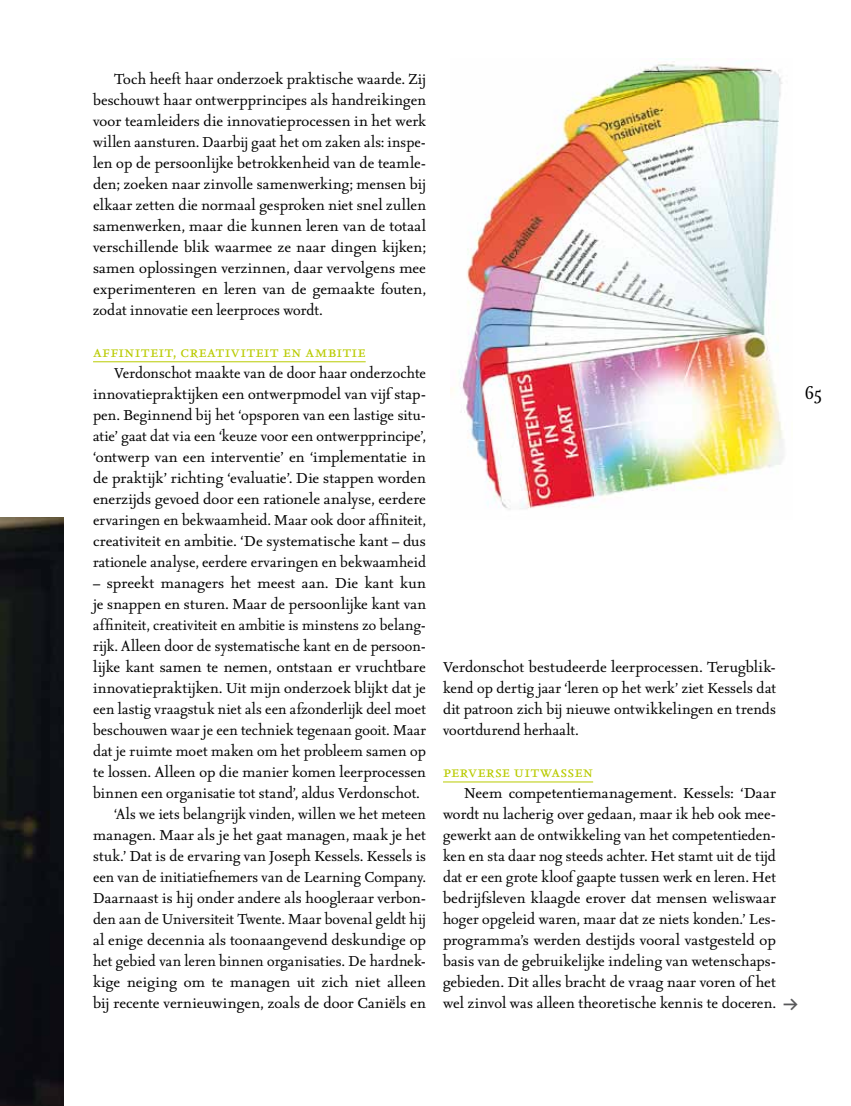
<style>
.page{position:relative;width:851px;height:1106px;background:#fff}
.page>*{position:absolute;margin:0;border:0;box-sizing:border-box;transform-origin:0 0}
.t1{font:italic 22.5px "Seria";color:#000}
.t2{font:18.75px "Seria Regular Caps";letter-spacing:.005em;color:#b9cb00}
.t3{font:17.25px/21px "Seria";letter-spacing:.005em;color:#000;text-align:justify}
.t4{font:17.25px/21px "Seria";letter-spacing:.005em;color:#000;text-align:justify;scale:1.04 1}
.s1{font-family:"Seria Sans Regular Expert";font-size:30.75px;color:#58585a}
</style>
<div class="page">
<img style="left:0;top:517px;width:63px;height:589px">
<hr style="left:93px;top:361px;width:272px;height:1px;background:#b9cb00">
<hr style="left:443px;top:781px;width:150px;height:1px;background:#b9cb00">
<img style="left:450px;top:61px;width:334px;height:449px">
<p class="t3" style="left:93px;top:69px;width:334px;text-indent:21px">Toch heeft haar onderzoek praktische waarde. Zij beschouwt haar ontwerpprincipes als handreikingen voor teamleiders die innovatieprocessen in het werk willen aansturen. Daarbij gaat het om zaken als: inspe&shy;len op de persoonlijke betrokkenheid van de teamle&shy;den; zoeken naar zinvolle samenwerking; mensen bij elkaar zetten die normaal gesproken niet snel zullen samenwerken, maar die kunnen leren van de totaal verschillende blik waarmee ze naar dingen kijken; samen oplossingen verzinnen, daar vervolgens mee experimenteren en leren van de gemaakte fouten, zodat innovatie een leerproces wordt.</p>
<p class="t2" style="left:93px;top:342px;width:274px">affiniteit, creativiteit en ambitie</p>
<p class="t3" style="left:93px;top:363px;width:334px;text-indent:21px">Verdonschot maakte van de door haar onderzochte innovatiepraktijken een ontwerpmodel van vijf stap&shy;pen. Beginnend bij het ‘opsporen van een lastige situ&shy;atie’ gaat dat via een ‘keuze voor een ontwerpprincipe’, ‘ontwerp van een interventie’ en ‘implementatie in de praktijk’ richting ‘evaluatie’. Die stappen worden enerzijds gevoed door een rationele analyse, eerdere ervaringen en bekwaamheid. Maar ook door affiniteit, creativiteit en ambitie. ‘De systematische kant – dus rationele analyse, eerdere ervaringen en bekwaamheid</p>
<p class="t4" style="left:93px;top:573px;width:321px">– spreekt managers het meest aan. Die kant kun</p>
<p class="t3" style="left:93px;top:594px;width:334px">je snappen en sturen. Maar de persoonlijke kant van</p>
<p class="t3" style="left:93px;top:615px;width:334px">affiniteit, creativiteit en ambitie is minstens zo belang-</p>
<p class="t3" style="left:93px;top:636px;width:334px">rijk. Alleen door de systematische kant en de persoon-</p>
<p class="t4" style="left:93px;top:657px;width:321px">lijke kant samen te nemen, ontstaan er vruchtbare</p>
<p class="t3" style="left:93px;top:678px;width:334px">innovatiepraktijken. Uit mijn onderzoek blijkt dat je</p>
<p class="t3" style="left:93px;top:699px;width:334px">een lastig vraagstuk niet als een afzonderlijk deel moet</p>
<p class="t3" style="left:93px;top:720px;width:334px">beschouwen waar je een techniek tegenaan gooit. Maar</p>
<p class="t3" style="left:93px;top:741px;width:334px">dat je ruimte moet maken om het probleem samen op</p>
<p class="t3" style="left:93px;top:762px;width:334px">te lossen. Alleen op die manier komen leerprocessen</p>
<p class="t3" style="left:93px;top:783px;width:328px">binnen een organisatie tot stand’, aldus Verdonschot.</p>
<p class="t3" style="left:114px;top:804px;width:313px">‘Als we iets belangrijk vinden, willen we het meteen</p>
<p class="t3" style="left:93px;top:825px;width:334px">managen. Maar als je het gaat managen, maak je het</p>
<p class="t3" style="left:93px;top:846px;width:334px">stuk.’ Dat is de ervaring van Joseph Kessels. Kessels is</p>
<p class="t3" style="left:93px;top:867px;width:334px">een van de initiatiefnemers van de Learning Company.</p>
<p class="t3" style="left:93px;top:888px;width:334px">Daarnaast is hij onder andere als hoogleraar verbon-</p>
<p class="t3" style="left:93px;top:909px;width:334px">den aan de Universiteit Twente. Maar bovenal geldt hij</p>
<p class="t3" style="left:93px;top:930px;width:334px">al enige decennia als toonaangevend deskundige op</p>
<p class="t3" style="left:93px;top:951px;width:334px">het gebied van leren binnen organisaties. De hardnek-</p>
<p class="t4" style="left:93px;top:972px;width:321px">kige neiging om te managen uit zich niet alleen</p>
<p class="t4" style="left:93px;top:993px;width:321px">bij recente vernieuwingen, zoals de door Caniëls en</p>
<h1 class="t1" style="left:805px;top:382px;width:18px">65</h1>
<p class="t4" style="left:443px;top:657px;width:321px">Verdonschot bestudeerde leerprocessen. Terugblik&shy;kend op dertig jaar ‘leren op het werk’ ziet Kessels dat dit patroon zich bij nieuwe ontwikkelingen en trends voortdurend herhaalt.</p>
<p class="t2" style="left:443px;top:762px;width:152px">perverse uitwassen</p>
<p class="t4" style="left:443px;top:783px;width:342px;text-align:left;text-indent:21px">Neem competentiemanagement. Kessels: ‘Daar wordt nu lacherig over gedaan, maar ik heb ook mee&shy;gewerkt aan de ontwikkeling van het competentieden&shy;ken en sta daar nog steeds achter. Het stamt uit de tijd dat er een grote kloof gaapte tussen werk en leren. Het bedrijfsleven klaagde erover dat mensen weliswaar hoger opgeleid waren, maar dat ze niets konden.’ Les&shy;programma’s werden destijds vooral vastgesteld op basis van de gebruikelijke indeling van wetenschaps&shy;gebieden. Dit alles bracht de vraag naar voren of het wel zinvol was alleen theoretische kennis te doceren. <span class="s1">M</span></p>
</div>
